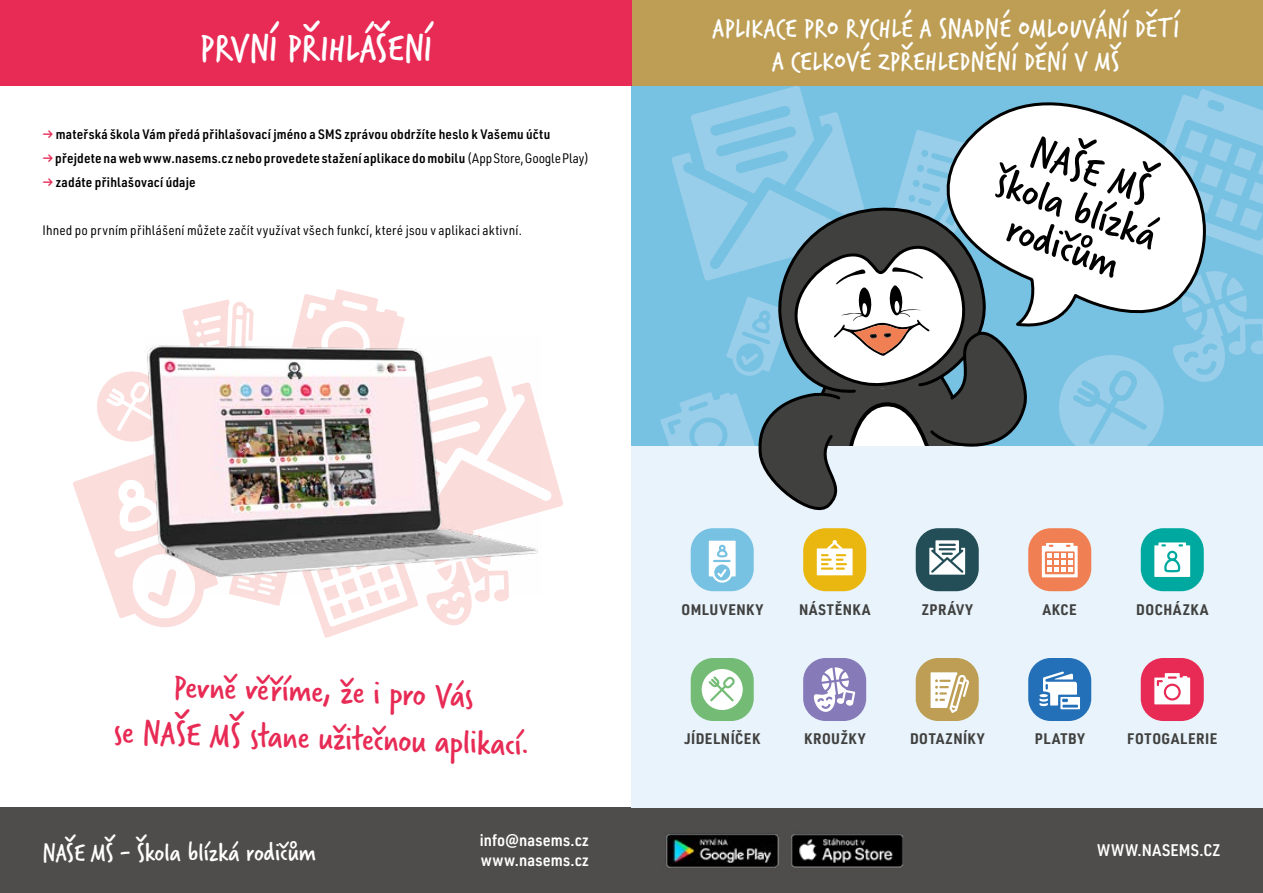
<style>
.page{position:relative;width:1263px;height:893px;background:#fff}
.page>*{position:absolute;margin:0;border:0;box-sizing:border-box;transform-origin:0 0}
.t1{font:45px/40.5px "Verveine";color:#000;text-align:center}
.t2{font:40.5px "Verveine";color:#fff}
.t3{font:36px/46.3px "Verveine";color:#e72b55;text-align:center}
.t4{font:28.5px/33px "Verveine";letter-spacing:.01em;color:#fff;text-align:center}
.t5{font:27px "Verveine";color:#fff}
.t6{font:600 16.5px/19.8px "URWDIN Semi Cond";letter-spacing:.015em;color:#fff}
.t7{font:700 15px "URWDIN Semi Cond";letter-spacing:.04em;color:#40403f}
.t8{font:600 13.5px "URWDIN Semi Cond";letter-spacing:.015em;color:#000}
.t9{font:13.5px "URWDIN Semi Cond";letter-spacing:.02em;color:#000}
.s1{color:#e72b55}
.s2{font-weight:400}
</style>
<div class="page">
<div style="left:631px;top:85px;width:632px;height:361px;background:#77c1e2"></div>
<svg style="left:1059px;top:271px;width:204px;height:175px"></svg>
<svg style="left:1200px;top:89px;width:63px;height:166px"></svg>
<div style="left:631px;top:0;width:632px;height:85px;background:#bd9e54"></div>
<div style="left:0;top:0;width:631px;height:85px;background:#e72b55"></div>
<div style="left:0;top:808px;width:1263px;height:85px;background:#4e4d4c"></div>
<div style="left:631px;top:446px;width:632px;height:362px;background:#e8f3fb"></div>
<svg style="left:1035px;top:93px;width:170px;height:233px"></svg>
<svg style="left:660px;top:85px;width:375px;height:426px"></svg>
<img style="left:666px;top:834px;width:113px;height:34px">
<img style="left:791px;top:834px;width:113px;height:34px">
<div style="left:1028px;top:658px;width:63px;height:63px;background:#2470b8;border-radius:22px"></div>
<div style="left:803px;top:658px;width:63px;height:63px;background:#867ab8;border-radius:22px"></div>
<svg style="left:813px;top:667px;width:42px;height:45px"></svg>
<div style="left:691px;top:528px;width:63px;height:63px;background:#77c1e2;border-radius:22px"></div>
<svg style="left:709px;top:541px;width:27px;height:42px"></svg>
<div style="left:691px;top:658px;width:63px;height:63px;background:#74bc76;border-radius:22px"></div>
<svg style="left:702px;top:669px;width:41px;height:41px"></svg>
<div style="left:803px;top:528px;width:63px;height:63px;background:#eab710;border-radius:22px"></div>
<svg style="left:817px;top:540px;width:35px;height:35px"></svg>
<div style="left:1028px;top:528px;width:63px;height:63px;background:#f08053;border-radius:22px"></div>
<svg style="left:1042px;top:543px;width:36px;height:34px"></svg>
<div style="left:916px;top:528px;width:63px;height:63px;background:#234e57;border-radius:22px"></div>
<svg style="left:929px;top:540px;width:36px;height:35px"></svg>
<div style="left:1141px;top:658px;width:63px;height:63px;background:#e72b55;border-radius:22px"></div>
<svg style="left:1154px;top:673px;width:36px;height:31px"></svg>
<div style="left:916px;top:658px;width:63px;height:63px;background:#bd9e54;border-radius:22px"></div>
<svg style="left:930px;top:672px;width:39px;height:41px"></svg>
<svg style="left:1039px;top:671px;width:41px;height:38px"></svg>
<div style="left:1141px;top:528px;width:63px;height:63px;background:#00a99f;border-radius:22px"></div>
<svg style="left:1154px;top:542px;width:36px;height:35px"></svg>
<svg style="left:73px;top:289px;width:490px;height:349px"></svg>
<img style="left:143px;top:336px;width:398px;height:259px">
<h2 class="t2" style="left:200px;top:19px;width:233px">PRVNÍ PŘIHLÁŠENÍ</h2>
<p class="t8" style="left:43px;top:125px;width:509px"><span class="s1">→</span> mateřská škola Vám předá přihlašovací jméno a SMS zprávou obdržíte heslo k Vašemu účtu</p>
<p class="t8" style="left:43px;top:149px;width:548px"><span class="s1">→</span> přejdete na web www.nasems.cz nebo provedete stažení aplikace do mobilu <span class="s2">(App Store, Google Play)</span></p>
<p class="t8" style="left:43px;top:173px;width:155px"><span class="s1">→</span> zadáte přihlašovací údaje</p>
<p class="t9" style="left:43px;top:222px;width:481px">Ihned po prvním přihlášení můžete začít využívat všech funkcí, které jsou v aplikaci aktivní.</p>
<h3 class="t4" style="left:712px;top:11px;width:468px">APLIKACE PRO RYCHLÉ A SNADNÉ OMLOUVÁNÍ DĚTÍ<br>A CELKOVÉ ZPŘEHLEDNĚNÍ DĚNÍ V MŠ</h3>
<h1 class="t1" style="left:1019px;top:123px;width:170px;rotate:20deg">NAŠE MŠ škola blízká rodičům</h1>
<h3 class="t3" style="left:116px;top:661px;width:418px;rotate:2deg">Pevně věříme, že i pro Vás<br>se NAŠE MŠ stane užitečnou aplikací.</h3>
<h3 class="t5" style="left:43px;top:833px;width:275px">NAŠE MŠ - Škola blízká rodičům</h3>
<p class="t6" style="left:480px;top:830px;width:111px">info@nasems.cz www.nasems.cz</p>
<p class="t7" style="left:681px;top:599px;width:83px">OMLUVENKY</p>
<p class="t7" style="left:799px;top:599px;width:73px">NÁSTĚNKA</p>
<p class="t7" style="left:922px;top:599px;width:53px">ZPRÁVY</p>
<p class="t7" style="left:1043px;top:599px;width:36px">AKCE</p>
<p class="t7" style="left:1136px;top:599px;width:74px">DOCHÁZKA</p>
<p class="t7" style="left:684px;top:729px;width:77px">JÍDELNÍČEK</p>
<p class="t7" style="left:1035px;top:729px;width:51px">PLATBY</p>
<p class="t7" style="left:910px;top:729px;width:76px">DOTAZNÍKY</p>
<p class="t7" style="left:804px;top:729px;width:63px">KROUŽKY</p>
<p class="t7" style="left:1127px;top:729px;width:92px">FOTOGALERIE</p>
<p class="t6" style="left:1097px;top:840px;width:125px">WWW.NASEMS.CZ</p>
</div>
